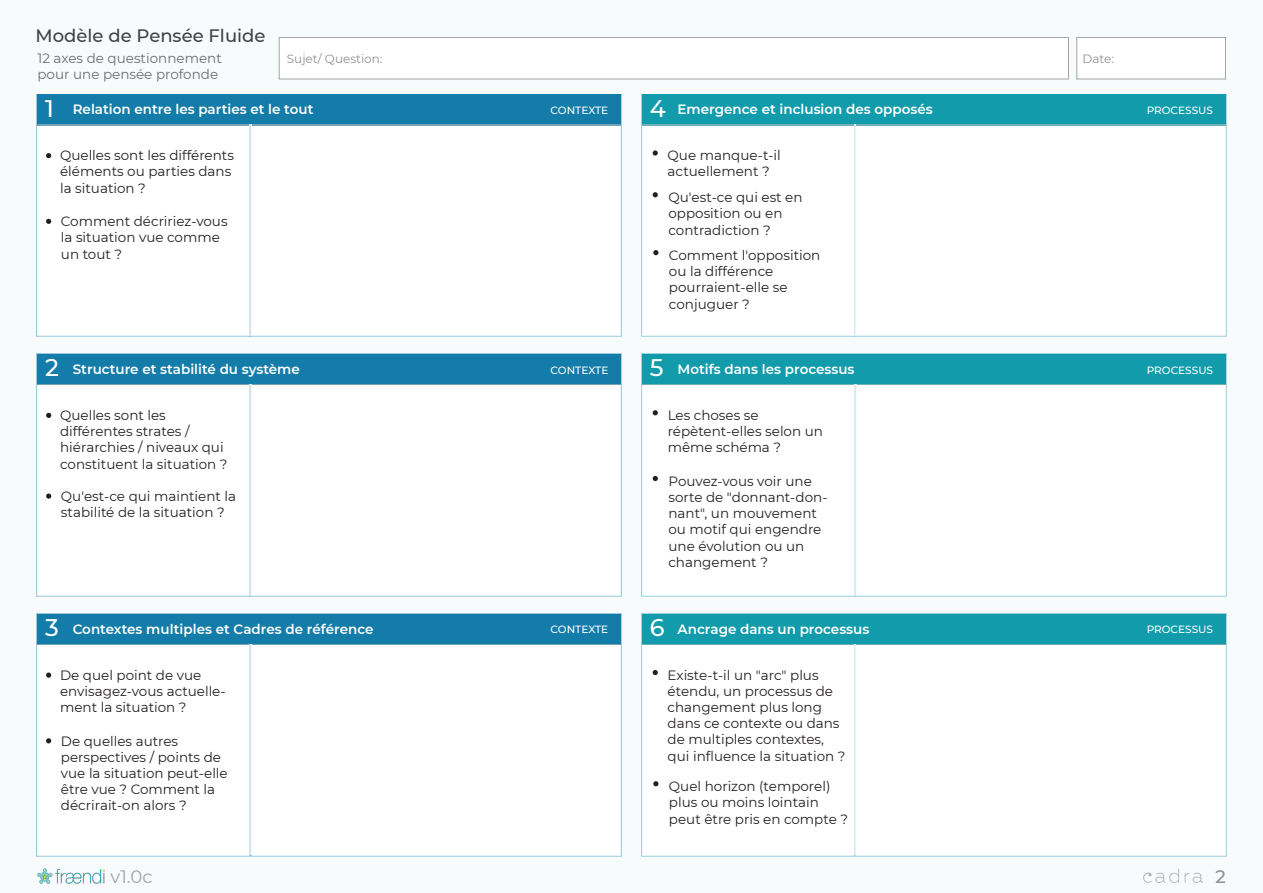
<style>
.page{position:relative;width:1263px;height:893px;background:#fff}
.page>*{position:absolute;margin:0;border:0;box-sizing:border-box;transform-origin:0 0}
.t1{font:500 18px "Montserrat";color:#414042}
.t2{font:18px "Montserrat";color:#a2a4a7}
.t3{font:500 18px "Montserrat";color:#8e9093}
.t4{font:13.5px/16.2px "Montserrat";color:#231f20}
.t5{font:600 13.5px "Montserrat";color:#fff}
.t6{font:13.5px/16.2px "Montserrat";color:#6d6e71}
.t7{font:12px "Montserrat";color:rgb(35 31 32/.5)}
.t8{font:500 10.5px "Montserrat";color:#fff}
.s1{font-weight:500;font-size:24px}
</style>
<div class="page">
<img style="left:37px;top:94px;width:584px;height:243px">
<div style="left:38px;top:95px;width:583px;height:30px;background:#137ca8"></div>
<img style="left:38px;top:125px;width:583px;height:1px">
<svg style="left:46px;top:153px;width:5px;height:5px"></svg>
<svg style="left:46px;top:219px;width:5px;height:5px"></svg>
<img style="left:250px;top:125px;width:1px;height:211px">
<img style="left:37px;top:613px;width:584px;height:243px">
<div style="left:38px;top:614px;width:583px;height:30px;background:#137ca8"></div>
<img style="left:38px;top:644px;width:583px;height:1px">
<svg style="left:46px;top:672px;width:5px;height:6px"></svg>
<svg style="left:46px;top:738px;width:5px;height:5px"></svg>
<img style="left:250px;top:644px;width:1px;height:212px">
<img style="left:37px;top:354px;width:584px;height:242px">
<div style="left:38px;top:354px;width:583px;height:31px;background:#137ca8"></div>
<img style="left:38px;top:384px;width:583px;height:1px">
<svg style="left:46px;top:413px;width:5px;height:5px"></svg>
<svg style="left:46px;top:493px;width:5px;height:6px"></svg>
<img style="left:250px;top:385px;width:1px;height:211px">
<img style="left:642px;top:94px;width:584px;height:243px">
<div style="left:642px;top:95px;width:583px;height:30px;background:#129cab"></div>
<img style="left:642px;top:125px;width:584px;height:1px">
<svg style="left:653px;top:150px;width:5px;height:6px"></svg>
<svg style="left:653px;top:192px;width:5px;height:5px"></svg>
<svg style="left:653px;top:250px;width:5px;height:5px"></svg>
<img style="left:854px;top:125px;width:2px;height:211px">
<img style="left:642px;top:613px;width:584px;height:243px">
<div style="left:642px;top:614px;width:583px;height:30px;background:#129cab"></div>
<img style="left:642px;top:644px;width:584px;height:1px">
<svg style="left:653px;top:670px;width:5px;height:5px"></svg>
<svg style="left:653px;top:781px;width:5px;height:5px"></svg>
<img style="left:854px;top:644px;width:2px;height:212px">
<img style="left:642px;top:354px;width:584px;height:242px">
<div style="left:642px;top:354px;width:583px;height:31px;background:#129cab"></div>
<img style="left:642px;top:384px;width:584px;height:1px">
<svg style="left:653px;top:410px;width:5px;height:5px"></svg>
<svg style="left:653px;top:476px;width:5px;height:5px"></svg>
<img style="left:854px;top:385px;width:2px;height:211px">
<svg style="left:1185px;top:872px;width:18px;height:11px"></svg>
<svg style="left:1142px;top:868px;width:37px;height:15px"></svg>
<img style="left:35px;top:866px;width:72px;height:19px">
<div style="left:279px;top:37px;width:790px;height:42px;background:#fff;border:1px solid #a2a4a7"></div>
<div style="left:1077px;top:37px;width:148px;height:42px;background:#fff;border:1px solid #a2a4a7"></div>
<h1 class="t1" style="left:36px;top:24px;width:231px">Modèle de Pensée Fluide</h1>
<p class="t6" style="left:37px;top:50px;width:186px">12 axes de questionnement pour une pensée profonde</p>
<p class="t5" style="left:45px;top:101px;width:270px"><span class="s1">1</span> Relation entre les parties et le tout</p>
<p class="t4" style="left:60px;top:147px;width:175px">Quelles sont les différents éléments ou parties dans la situation ?</p>
<p class="t4" style="left:61px;top:213px;width:168px">Comment décririez-vous la situation vue comme un tout ?</p>
<p class="t7" style="left:287px;top:51px;width:97px">Sujet/ Question:</p>
<p class="t7" style="left:1082px;top:51px;width:33px">Date:</p>
<p class="t5" style="left:650px;top:101px;width:284px"><span class="s1">4</span> Emergence et inclusion des opposés</p>
<p class="t4" style="left:668px;top:147px;width:115px">Que manque-t-il actuellement ?</p>
<p class="t4" style="left:668px;top:189px;width:136px">Qu'est-ce qui est en opposition ou en contradiction ?</p>
<p class="t8" style="left:550px;top:104px;width:59px">CONTEXTE</p>
<p class="t4" style="left:669px;top:247px;width:153px">Comment l'opposition ou la différence pourraient-elle se conjuguer ?</p>
<p class="t5" style="left:45px;top:361px;width:256px"><span class="s1">2</span> Structure et stabilité du système</p>
<p class="t4" style="left:60px;top:407px;width:169px">Quelles sont les différentes strates / hiérarchies / niveaux qui constituent la situation ?</p>
<p class="t4" style="left:61px;top:488px;width:177px">Qu'est-ce qui maintient la stabilité de la situation ?</p>
<p class="t5" style="left:45px;top:621px;width:330px"><span class="s1">3</span> Contextes multiples et Cadres de référence</p>
<p class="t4" style="left:60px;top:667px;width:167px">De quel point de vue envisagez-vous actuelle&shy;ment la situation ?</p>
<p class="t4" style="left:61px;top:733px;width:168px">De quelles autres perspectives / points de vue la situation peut-elle être vue ? Comment la décrirait-on alors ?</p>
<p class="t8" style="left:550px;top:363px;width:59px">CONTEXTE</p>
<p class="t8" style="left:550px;top:623px;width:59px">CONTEXTE</p>
<p class="t5" style="left:650px;top:361px;width:206px"><span class="s1">5</span> Motifs dans les processus</p>
<p class="t4" style="left:668px;top:407px;width:157px">Les choses se répètent-elles selon un même schéma ?</p>
<p class="t4" style="left:668px;top:473px;width:161px">Pouvez-vous voir une sorte de "donnant-don&shy;nant", un mouvement ou motif qui engendre une évolution ou un changement ?</p>
<p class="t5" style="left:650px;top:621px;width:221px"><span class="s1">6</span> Ancrage dans un processus</p>
<p class="t4" style="left:668px;top:667px;width:179px">Existe-t-il un "arc" plus étendu, un processus de changement plus long dans ce contexte ou dans de multiples contextes, qui influence la situation ?</p>
<p class="t4" style="left:669px;top:778px;width:181px">Quel horizon (temporel) plus ou moins lointain peut être pris en compte ?</p>
<p class="t8" style="left:1147px;top:104px;width:68px">PROCESSUS</p>
<p class="t8" style="left:1147px;top:363px;width:68px">PROCESSUS</p>
<p class="t8" style="left:1147px;top:623px;width:68px">PROCESSUS</p>
<h1 class="t2" style="left:111px;top:866px;width:44px">v1.0c</h1>
<h1 class="t3" style="left:1215px;top:865px;width:12px">2</h1>
</div>
